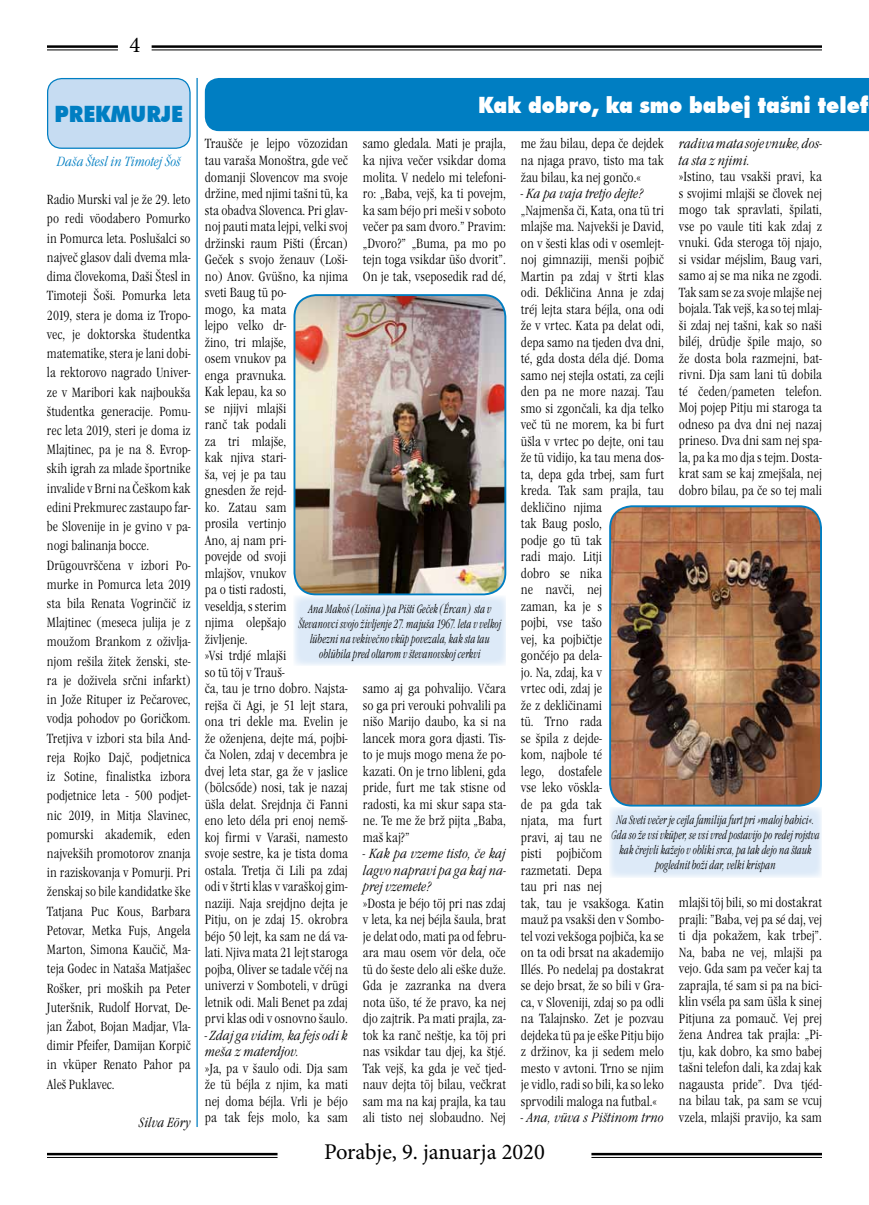
<style>
.page{position:relative;width:869px;height:1205px;background:#fff}
.page>*{position:absolute;margin:0;border:0;box-sizing:border-box;transform-origin:0 0}
.t1{font:900 22.5px "Futura BT";color:#fff;scale:.9 1}
.t2{font:22.5px "Minion Pro";color:#000}
.t3{font:900 22.5px "Futura BT";color:#007ec2;scale:.9 1}
.t4{font:13.75px/16.5px "Garamond Itc TEE Ligh Cond";color:#000;text-align:justify}
.t5{font:13.75px/16.5px "Garamond Itc TEE Ligh Cond Ital";color:#000}
.t6{font:13.75px "Garamond Itc TEE Ligh Cond Ital";color:#007ec2}
.t7{font:12.5px/15px "Garamond Itc TEE Ligh Cond Ital";color:#000;text-align:center;scale:.8 1}
</style>
<div class="page">
<hr style="left:47px;top:45px;width:71px;height:3px;background:#000">
<hr style="left:47px;top:50px;width:71px;height:1px;background:#000">
<hr style="left:151px;top:45px;width:670px;height:3px;background:#000">
<hr style="left:151px;top:50px;width:670px;height:1px;background:#000">
<hr style="left:47px;top:1153px;width:230px;height:2px;background:#000">
<hr style="left:47px;top:1157px;width:230px;height:1px;background:#000">
<hr style="left:591px;top:1153px;width:230px;height:2px;background:#000">
<hr style="left:591px;top:1157px;width:230px;height:1px;background:#000">
<div style="left:48px;top:79px;width:142px;height:69px;background:#c6dcf2;border-radius:14px"></div>
<div style="left:47px;top:78px;width:143px;height:71px;border:1px solid #007ec2;border-radius:14px"></div>
<hr style="left:196px;top:78px;width:2px;height:1049px;background:#007ec2">
<img style="left:295px;top:295px;width:210px;height:299px">
<div style="left:293px;top:294px;width:213px;height:301px;border:2px solid #007ec2;border-radius:22px"></div>
<div style="left:293px;top:595px;width:213px;height:71px;background:#ddeaf8"></div>
<div style="left:205px;top:78px;width:663px;height:53px;background:#007ec2"></div>
<img style="left:610px;top:506px;width:210px;height:299px">
<div style="left:609px;top:505px;width:212px;height:301px;border:2px solid #007ec2;border-radius:22px"></div>
<div style="left:609px;top:806px;width:212px;height:71px;background:#ddeaf8"></div>
<h1 class="t2" style="left:129px;top:30px;width:12px">4</h1>
<h1 class="t3" style="left:54px;top:100px;width:17px">PREKMURJE</h1>
<p class="t6" style="left:57px;top:154px;width:126px">Daša Štesl in Timotej Šoš</p>
<p class="t4" style="left:47px;top:190px;width:145px;line-height:19.2px;text-align:left">Radio Murski val je že 29. leto po redi vöodabero Pomurko in Pomurca leta. Poslušalci so največ glasov dali dvema mla&shy;dima človekoma, Daši Štesl in<br>Timoteji Šoši. Pomurka leta<br>2019, stera je doma iz Tropo&shy;vec, je doktorska študentka matematike, stera je lani dobi&shy;la rektorovo nagrado Univer&shy;ze v Maribori kak najboukša študentka generacije. Pomu&shy;rec leta 2019, steri je doma iz<br>Mlajtinec, pa je na 8. Evrop&shy;skih igrah za mlade športnike invalide v Brni na Češkom kak edini Prekmurec zastaupo far&shy;be Slovenije in je gvino v pa&shy;nogi balinanja bocce.<br>Drügouvrščena v izbori Po&shy;murke in Pomurca leta 2019 sta bila Renata Vogrinčič iz<br>Mlajtinec (meseca julija je z moužom Brankom z oživlja&shy;njom rešila žitek ženski, ste&shy;ra je doživela srčni infarkt) in Jože Rituper iz Pečarovec, vodja pohodov po Goričkom.<br>Tretjiva v izbori sta bila And&shy;reja Rojko Dajč, podjetnica iz Sotine, finalistka izbora podjetnice leta - 500 podjet&shy;nic 2019, in Mitja Slavinec, pomurski akademik, eden najvekših promotorov znanja in raziskovanja v Pomurji. Pri ženskaj so bile kandidatke ške<br>Tatjana Puc Kous, Barbara<br>Petovar, Metka Fujs, Angela<br>Marton, Simona Kaučič, Ma&shy;teja Godec in Nataša Matjašec<br>Rošker, pri moških pa Peter<br>Juteršnik, Rudolf Horvat, De&shy;jan Žabot, Bojan Madjar, Vla&shy;dimir Pfeifer, Damijan Korpič in vküper Renato Pahor pa<br>Aleš Puklavec.</p>
<p class="t5" style="left:139px;top:1115px;width:53px">Silva Eöry</p>
<h1 class="t1" style="left:478px;top:91px;width:435px">Kak dobro, ka smo babej tašni telef</h1>
<p class="t4" style="left:205px;top:136px;width:144px;text-align:left">Traušče je lejpo vözozidan tau varaša Monoštra, gde več domanji Slovencov ma svoje držine, med njimi tašni tü, ka sta obadva Slovenca. Pri glav&shy;noj pauti mata lejpi, velki svoj držinski raum Pišti (Ércan)<br>Geček s svojo ženauv (Loši&shy;no) Anov. Gvüšno, ka njima sveti Baug tü po-<br>mogo, ka mata<br>lejpo velko dr-<br>žino, tri mlajše,<br>osem vnukov pa<br>enga pravnuka.<br>Kak lepau, ka so<br>se njijvi mlajši<br>ranč tak podali<br>za tri mlajše,<br>kak njiva stari-<br>ša, vej je pa tau<br>gnesden že rejd-<br>ko. Zatau sam<br>prosila vertinjo<br>Ano, aj nam pri-<br>povejde od svoji<br>mlajšov, vnukov<br>pa o tisti radosti,<br>veseldja, s sterim<br>njima olepšajo<br>življenje.<br>»Vsi trdjé mlajši<br>so tü töj v Trauš-<br>ča, tau je trno dobro. Najsta&shy;rejša či Agi, je 51 lejt stara, ona tri dekle ma. Evelin je že oženjena, dejte má, pojbi&shy;ča Nolen, zdaj v decembra je dvej leta star, ga že v jaslice (bölcsőde) nosi, tak je nazaj üšla delat. Srejdnja či Fanni eno leto déla pri enoj nemš&shy;koj firmi v Varaši, namesto svoje sestre, ka je tista doma ostala. Tretja či Lili pa zdaj odi v štrti klas v varaškoj gim&shy;naziji. Naja srejdjno dejta je<br>Pitju, on je zdaj 15. okrobra béjo 50 lejt, ka sam ne dá va&shy;lati. Njiva mata 21 lejt staroga pojba, Oliver se tadale včéj na univerzi v Somboteli, v drügi letnik odi. Mali Benet pa zdaj prvi klas odi v osnovno šaulo.</p>
<p class="t5" style="left:205px;top:1027px;width:144px">- Zdaj ga vidim, ka fejs odi k meša z materdjov.</p>
<p class="t4" style="left:205px;top:1060px;width:144px">»Ja, pa v šaulo odi. Dja sam že tü béjla z njim, ka mati nej doma béjla. Vrli je béjo pa tak fejs molo, ka sam</p>
<p class="t4" style="left:363px;top:136px;width:144px">samo gledala. Mati je prajla, ka njiva večer vsikdar doma molita. V nedelo mi telefoni&shy;ro: „Baba, vejš, ka ti povejm, ka sam béjo pri meši v soboto večer pa sam dvoro.” Pravim: „Dvoro?” „Buma, pa mo po tejn toga vsikdar üšo dvorit”.<br>On je tak, vseposedik rad dé,</p>
<p class="t7" style="left:298px;top:601px;width:255px">Ana Makoš (Lošina) pa Pišti Geček (Ércan) sta v Števanovci svojo življenje 27. majuša 1967. leta v velkoj lübezni na vekivečno vküp povezala, kak sta tau oblübila pred oltarom v števanovskoj cerkvi</p>
<p class="t4" style="left:363px;top:680px;width:144px">samo aj ga pohvalijo. Včara so ga pri verouki pohvalili pa nišo Marijo daubo, ka si na lancek mora gora djasti. Tis&shy;to je mujs mogo mena že po&shy;kazati. On je trno libleni, gda pride, furt me tak stisne od radosti, ka mi skur sapa sta&shy;ne. Te me že brž pijta „Baba, maš kaj?”</p>
<p class="t5" style="left:363px;top:846px;width:145px;text-align:justify">- Kak pa vzeme tisto, če kaj lagvo napravi pa ga kaj na&shy;prej vzemete?</p>
<p class="t4" style="left:363px;top:895px;width:144px">»Dosta je béjo töj pri nas zdaj v leta, ka nej béjla šaula, brat je delat odo, mati pa od febru&shy;ara mau osem vör dela, oče tü do šeste delo ali eške duže.<br>Gda je zazranka na dvera nota üšo, té že pravo, ka nej djo zajtrik. Pa mati prajla, za&shy;tok ka ranč neštje, ka töj pri nas vsikdar tau djej, ka štjé.<br>Tak vejš, ka gda je več tjed&shy;nauv dejta töj bilau, večkrat sam ma na kaj prajla, ka tau ali tisto nej slobaudno. Nej</p>
<p class="t5" style="left:678px;top:136px;width:145px">radiva mata soje vnuke, dos&shy;ta sta z njimi.</p>
<p class="t4" style="left:678px;top:168px;width:144px">»Istino, tau vsakši pravi, ka s svojimi mlajši se človek nej mogo tak spravlati, špilati, vse po vaule titi kak zdaj z vnuki. Gda steroga töj njajo, si vsidar méjslim, Baug vari, samo aj se ma nika ne zgodi.<br>Tak sam se za svoje mlajše nej bojala. Tak vejš, ka so tej mlaj&shy;ši zdaj nej tašni, kak so naši biléj, drüdje špile majo, so že dosta bola razmejni, bat&shy;rivni. Dja sam lani tü dobila té čeden/pameten telefon.<br>Moj pojep Pitju mi staroga ta odneso pa dva dni nej nazaj prineso. Dva dni sam nej spa&shy;la, pa ka mo dja s tejm. Dosta&shy;krat sam se kaj zmejšala, nej dobro bilau, pa če so tej mali</p>
<p class="t4" style="left:520px;top:136px;width:144px">me žau bilau, depa če dejdek na njaga pravo, tisto ma tak žau bilau, ka nej gončo.«</p>
<p class="t5" style="left:520px;top:186px;width:124px">- Ka pa vaja tretjo dejte?</p>
<p class="t4" style="left:520px;top:202px;width:144px;text-align:left">„Najmenša či, Kata, ona tü tri mlajše ma. Najvekši je David, on v šesti klas odi v osemlejt&shy;noj gimnaziji, menši pojbič<br>Martin pa zdaj v štrti klas odi. Dékličina Anna je zdaj tréj lejta stara béjla, ona odi že v vrtec. Kata pa delat odi, depa samo na tjeden dva dni, té, gda dosta déla djé. Doma samo nej stejla ostati, za cejli den pa ne more nazaj. Tau smo si zgončali, ka dja telko več tü ne morem, ka bi furt üšla v vrtec po dejte, oni tau že tü vidijo, ka tau mena dos&shy;ta, depa gda trbej, sam furt kreda. Tak sam prajla, tau dekličino njima<br>tak Baug poslo,<br>podje go tü tak<br>radi majo. Litji<br>dobro se nika<br>ne navči, nej<br>zaman, ka je s<br>pojbi, vse tašo<br>vej, ka pojbičtje<br>gončéjo pa dela-<br>jo. Na, zdaj, ka v<br>vrtec odi, zdaj je<br>že z dekličinami<br>tü. Trno rada<br>se špila z dejde-<br>kom, najbole té<br>lego, dostafele<br>vse leko vöskla-<br>de pa gda tak<br>njata, ma furt<br>pravi, aj tau ne<br>pisti pojbičom<br>razmetati. Depa<br>tau pri nas nej<br>tak, tau je vsakšoga. Katin mauž pa vsakši den v Sombo&shy;tel vozi vekšoga pojbiča, ka se on ta odi brsat na akademijo<br>Illés. Po nedelaj pa dostakrat se dejo brsat, že so bili v Gra&shy;ca, v Sloveniji, zdaj so pa odli na Talajnsko. Zet je pozvau dejdeka tü pa je eške Pitju bijo z držinov, ka ji sedem melo mesto v avtoni. Trno se njim je vidlo, radi so bili, ka so leko sprvodili maloga na futbal.«</p>
<p class="t5" style="left:520px;top:1110px;width:144px">- Ana, vüva s Pištinom trno</p>
<p class="t7" style="left:611px;top:813px;width:262px">Na Sveti večer je cejla familija furt pri »maloj babici«.<br>Gda so že vsi vküper, se vsi vred postavijo po redej rojstva kak črejvli kažejo v obliki srca, pa tak dejo na štauk poglednit boži dar, velki krispan</p>
<p class="t4" style="left:678px;top:894px;width:144px">mlajši töj bili, so mi dostakrat prajli: ”Baba, vej pa sé daj, vej ti dja pokažem, kak trbej”.<br>Na, baba ne vej, mlajši pa vejo. Gda sam pa večer kaj ta zaprajla, té sam si pa na bici&shy;klin vséla pa sam üšla k sinej Pitjuna za pomauč. Vej prej žena Andrea tak prajla: „Pi&shy;tju, kak dobro, ka smo babej tašni telefon dali, ka zdaj kak nagausta pride”. Dva tjéd&shy;na bilau tak, pa sam se vcuj vzela, mlajši pravijo, ka sam</p>
<h1 class="t2" style="left:324px;top:1137px;width:222px">Porabje, 9. januarja 2020</h1>
</div>
